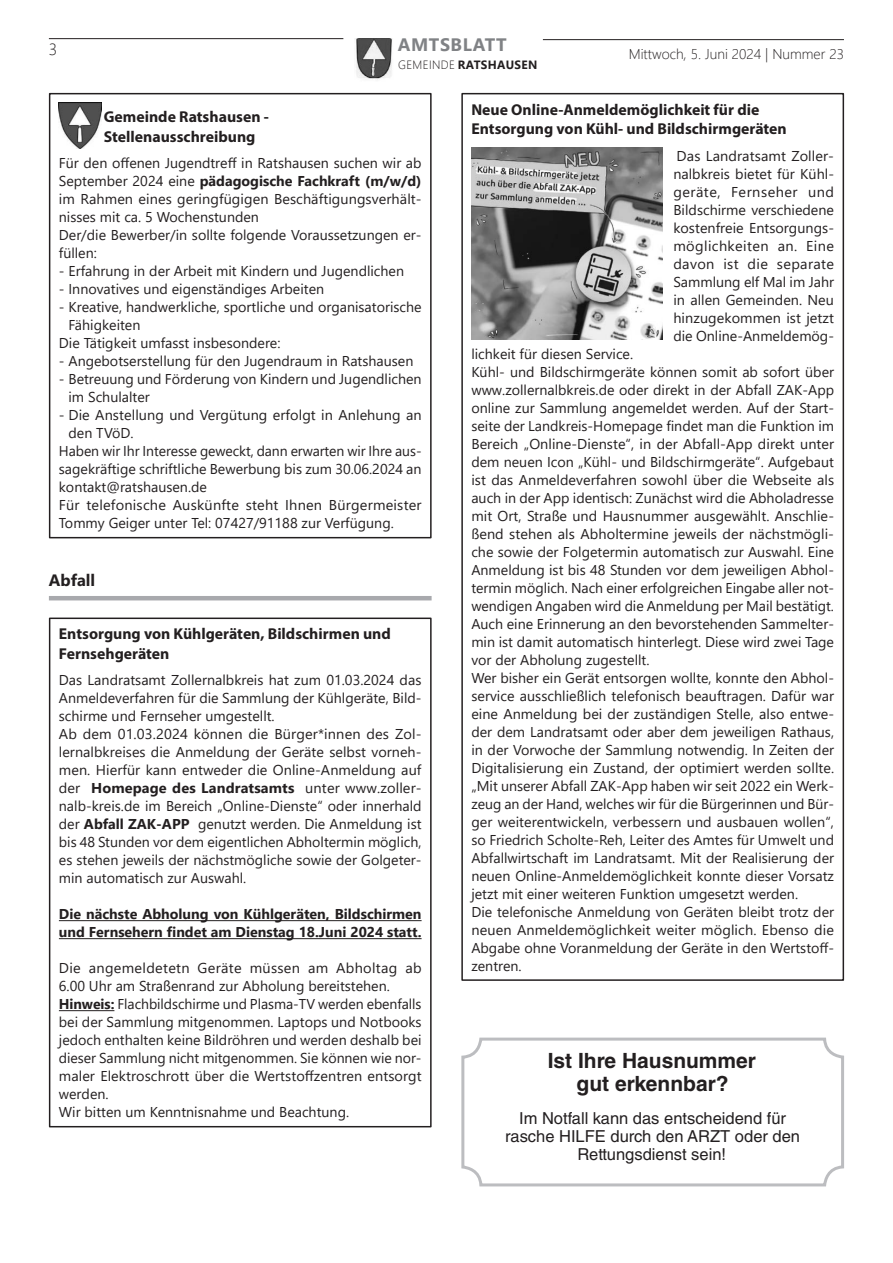
<style>
.page{position:relative;width:893px;height:1263px;background:#fff}
.page>*{position:absolute;margin:0;border:0;box-sizing:border-box;transform-origin:0 0}
.t1{font:700 21px/22.5px "Helvetica LT Std";color:#231f20;text-align:center}
.t2{font:700 18px "Segoe UI";letter-spacing:.03em;color:#808285}
.t3{font:16.5px/18px "Helvetica LT Std";color:#231f20;text-align:center}
.t4{font:700 16.5px "Segoe UI";color:#231f20}
.t5{font:300 16.5px "Segoe UI";color:#231f20}
.t6{font:700 15.75px/19.5px "Myriad Pro";color:#231f20}
.t7{font:14.25px/18px "Segoe UI";color:#231f20}
.t8{font:700 14.25px/18px "Segoe UI";color:#231f20}
.t9{font:300 14.25px "Segoe UI";color:#231f20}
.t10{font:700 12px "Segoe UI";letter-spacing:.03em;color:#231f20}
.s1{font-weight:300}
.s2{font-weight:700}
</style>
<div class="page">
<hr style="left:49px;top:38px;width:294px;height:1px;background:#231f20">
<hr style="left:543px;top:39px;width:301px;height:1px;background:#231f20">
<img style="left:355px;top:38px;width:37px;height:42px">
<img style="left:59px;top:103px;width:42px;height:45px">
<div style="left:49px;top:93px;width:383px;height:445px;border:2px solid #231f20"></div>
<hr style="left:49px;top:596px;width:383px;height:4px;background:#a8a9ad">
<hr style="left:59px;top:920px;width:363px;height:1px;background:#231f20">
<hr style="left:59px;top:938px;width:363px;height:1px;background:#231f20">
<hr style="left:59px;top:1010px;width:55px;height:1px;background:#231f20">
<div style="left:49px;top:617px;width:383px;height:510px;border:2px solid #231f20"></div>
<img style="left:471px;top:148px;width:192px;height:191px">
<div style="left:461px;top:93px;width:383px;height:888px;border:2px solid #231f20"></div>
<div style="left:461px;top:1037px;width:383px;height:149px;border:3px solid #bcbdc0;border-radius:18px"></div>
<p class="t5" style="left:49px;top:34px;width:10px">3</p>
<p class="t2" style="left:398px;top:28px;width:110px">AMTSBLATT</p>
<p class="t10" style="left:398px;top:54px;width:141px"><span class="s1">GEMEINDE</span> RATSHAUSEN</p>
<p class="t9" style="left:629px;top:41px;width:217px">Mittwoch, 5. Juni 2024 | Nummer 23</p>
<p class="t6" style="left:104px;top:107px;width:167px">Gemeinde Ratshausen -<br>Stellenausschreibung</p>
<p class="t7" style="left:59px;top:153px;width:364px">Für den offenen Jugendtreff in Ratshausen suchen wir ab September 2024 eine <span class="s2">pädagogische Fachkraft (m/w/d) </span>im Rahmen eines geringfügigen Beschäftigungsverhält&shy;nisses mit ca. 5 Wochenstunden<br>Der/die Bewerber/in sollte folgende Voraussetzungen er&shy;füllen:</p>
<p class="t7" style="left:59px;top:261px;width:347px">- Erfahrung in der Arbeit mit Kindern und Jugendlichen</p>
<p class="t7" style="left:59px;top:279px;width:267px">- Innovatives und eigenständiges Arbeiten</p>
<p class="t7" style="left:59px;top:297px;width:364px">- Kreative, handwerkliche, sportliche und organisatorische</p>
<p class="t7" style="left:69px;top:315px;width:73px">Fähigkeiten</p>
<p class="t7" style="left:59px;top:333px;width:223px">Die Tätigkeit umfasst insbesondere:</p>
<p class="t7" style="left:59px;top:351px;width:356px">- Angebotserstellung für den Jugendraum in Ratshausen</p>
<p class="t7" style="left:69px;top:369px;width:355px;text-indent:-10px">- Betreuung und Förderung von Kindern und Jugendlichen im Schulalter</p>
<p class="t7" style="left:59px;top:405px;width:364px">- Die Anstellung und Vergütung erfolgt in Anlehung an</p>
<p class="t7" style="left:69px;top:423px;width:66px">den TVöD.</p>
<p class="t7" style="left:59px;top:441px;width:364px">Haben wir Ihr Interesse geweckt, dann erwarten wir Ihre aus-</p>
<p class="t7" style="left:59px;top:459px;width:364px">sagekräftige schriftliche Bewerbung bis zum 30.06.2024 an</p>
<p class="t7" style="left:59px;top:477px;width:150px">kontakt@ratshausen.de</p>
<p class="t7" style="left:59px;top:495px;width:364px">Für telefonische Auskünfte steht Ihnen Bürgermeister</p>
<p class="t7" style="left:59px;top:513px;width:336px">Tommy Geiger unter Tel: 07427/91188 zur Verfügung.</p>
<p class="t4" style="left:49px;top:565px;width:48px">Abfall</p>
<p class="t6" style="left:59px;top:624px;width:333px">Entsorgung von Kühlgeräten, Bildschirmen und<br>Fernsehgeräten</p>
<p class="t7" style="left:59px;top:670px;width:364px">Das Landratsamt Zollernalbkreis hat zum 01.03.2024 das Anmeldeverfahren für die Sammlung der Kühlgeräte, Bild&shy;schirme und Fernseher umgestellt.<br>Ab dem 01.03.2024 können die Bürger*innen des Zol&shy;lernalbkreises die Anmeldung der Geräte selbst vorneh&shy;men. Hierfür kann entweder die Online-Anmeldung auf der <span class="s2">Homepage des Landratsamts</span> unter www.zoller&shy;nalb-kreis.de im Bereich „Online-Dienste“ oder innerhald der <span class="s2">Abfall ZAK-APP</span> genutzt werden. Die Anmeldung ist bis 48 Stunden vor dem eigentlichen Abholtermin möglich, es stehen jeweils der nächstmögliche sowie der Golgeter&shy;min automatisch zur Auswahl.</p>
<p class="t8" style="left:59px;top:904px;width:364px">Die nächste Abholung von Kühlgeräten, Bildschirmen und Fernsehern findet am Dienstag 18.Juni 2024 statt.</p>
<p class="t7" style="left:59px;top:958px;width:364px">Die angemeldetetn Geräte müssen am Abholtag ab 6.00 Uhr am Straßenrand zur Abholung bereitstehen.<br><span class="s2">Hinweis:</span> Flachbildschirme und Plasma-TV werden ebenfalls bei der Sammlung mitgenommen. Laptops und Notbooks jedoch enthalten keine Bildröhren und werden deshalb bei dieser Sammlung nicht mitgenommen. Sie können wie nor&shy;maler Elektroschrott über die Wertstoffzentren entsorgt werden.<br>Wir bitten um Kenntnisnahme und Beachtung.</p>
<p class="t6" style="left:471px;top:99px;width:317px">Neue Online-Anmeldemöglichkeit für die<br>Entsorgung von Kühl- und Bildschirmgeräten</p>
<p class="t7" style="left:673px;top:145px;width:162px;text-align:justify">Das Landratsamt Zoller&shy;nalbkreis bietet für Kühl&shy;geräte, Fernseher und Bildschirme verschiedene kostenfreie Entsorgungs&shy;möglichkeiten an. Eine davon ist die separate Sammlung elf Mal im Jahr in allen Gemeinden. Neu hinzugekommen ist jetzt die Online-Anmeldemög-</p>
<p class="t7" style="left:471px;top:343px;width:364px">lichkeit für diesen Service.<br>Kühl- und Bildschirmgeräte können somit ab sofort über www.zollernalbkreis.de oder direkt in der Abfall ZAK-App online zur Sammlung angemeldet werden. Auf der Start&shy;seite der Landkreis-Homepage findet man die Funktion im Bereich „Online-Dienste“, in der Abfall-App direkt unter dem neuen Icon „Kühl- und Bildschirmgeräte“. Aufgebaut ist das Anmeldeverfahren sowohl über die Webseite als auch in der App identisch: Zunächst wird die Abholadresse mit Ort, Straße und Hausnummer ausgewählt. Anschlie&shy;ßend stehen als Abholtermine jeweils der nächstmögli&shy;che sowie der Folgetermin automatisch zur Auswahl. Eine Anmeldung ist bis 48 Stunden vor dem jeweiligen Abhol&shy;termin möglich. Nach einer erfolgreichen Eingabe aller not&shy;wendigen Angaben wird die Anmeldung per Mail bestätigt.<br>Auch eine Erinnerung an den bevorstehenden Sammelter&shy;min ist damit automatisch hinterlegt. Diese wird zwei Tage vor der Abholung zugestellt.<br>Wer bisher ein Gerät entsorgen wollte, konnte den Abhol&shy;service ausschließlich telefonisch beauftragen. Dafür war eine Anmeldung bei der zuständigen Stelle, also entwe&shy;der dem Landratsamt oder aber dem jeweiligen Rathaus, in der Vorwoche der Sammlung notwendig. In Zeiten der Digitalisierung ein Zustand, der optimiert werden sollte. „Mit unserer Abfall ZAK-App haben wir seit 2022 ein Werk&shy;zeug an der Hand, welches wir für die Bürgerinnen und Bür&shy;ger weiterentwickeln, verbessern und ausbauen wollen“, so Friedrich Scholte-Reh, Leiter des Amtes für Umwelt und Abfallwirtschaft im Landratsamt. Mit der Realisierung der neuen Online-Anmeldemöglichkeit konnte dieser Vorsatz jetzt mit einer weiteren Funktion umgesetzt werden.<br>Die telefonische Anmeldung von Geräten bleibt trotz der neuen Anmeldemöglichkeit weiter möglich. Ebenso die Abgabe ohne Voranmeldung der Geräte in den Wertstoff&shy;zentren.</p>
<h1 class="t1" style="left:548px;top:1049px;width:210px">Ist Ihre Hausnummer gut erkennbar?</h1>
<p class="t3" style="left:505px;top:1109px;width:296px">Im Notfall kann das entscheidend für rasche HILFE durch den ARZT oder den<br>Rettungsdienst sein!</p>
</div>
